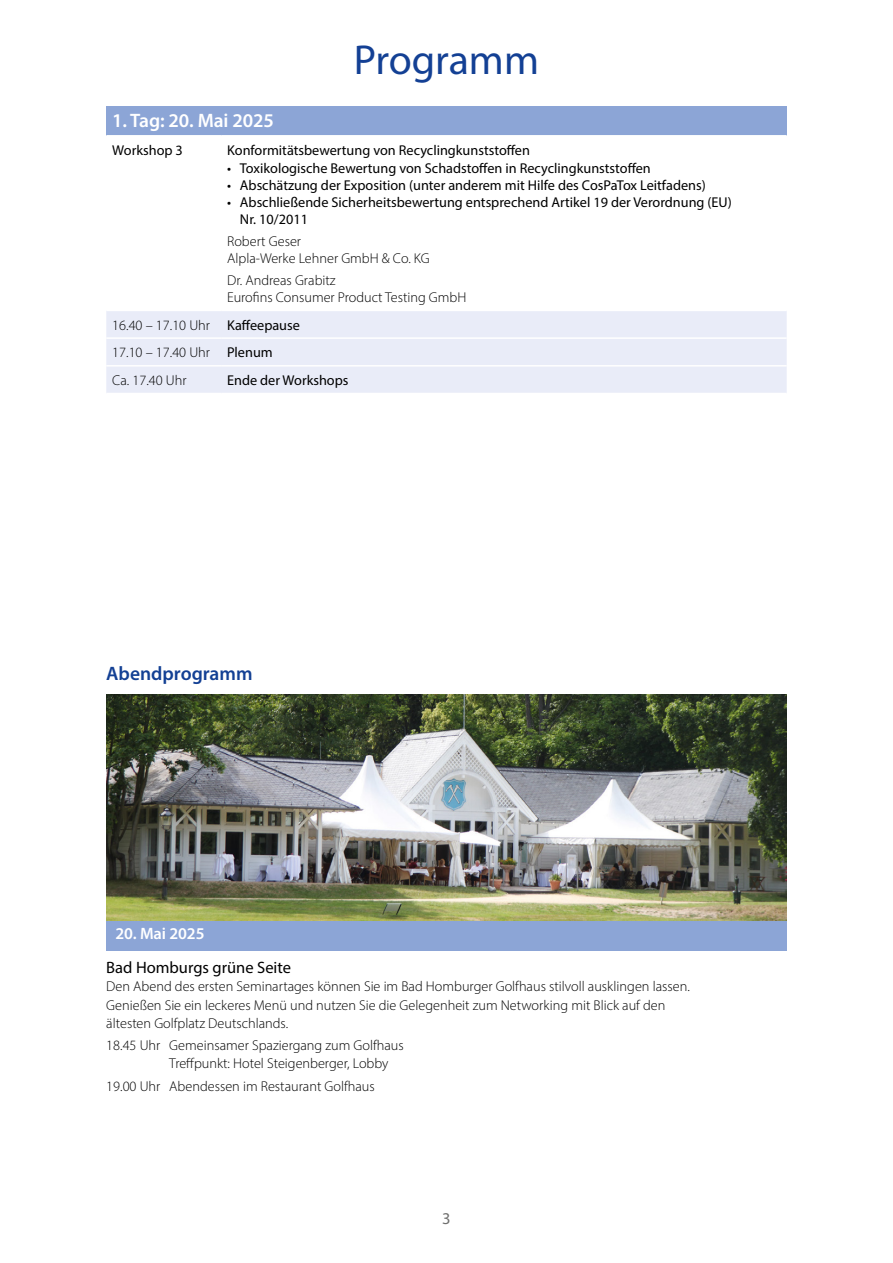
<style>
.page{position:relative;width:893px;height:1263px;background:#fff}
.page>*{position:absolute;margin:0;border:0;box-sizing:border-box;transform-origin:0 0}
.blau_fett{font:42px "Myriad Pro";letter-spacing:-.005em;color:#134094}
.tabelle_Fliesstext{font:600 19.5px "Myriad Pro";letter-spacing:-.005em;color:#fff}
.blau_fett-2{font:600 19.5px "Myriad Pro";color:#134094}
.Fließtext{font:16.5px "Myriad Pro";color:#000}
.Fließtext-2{font:600 16.5px "Myriad Pro";letter-spacing:-.005em;color:#fff}
.t1{font:16.5px "Myriad Pro";color:#6f6f6e}
.Fließtext-3{font:300 14.25px/18px "Myriad Pro";color:#000}
.tabelle_Fliesstext-2{font:14.25px/17.2px "Myriad Pro";color:#000}
.tabelle_name{font:300 14.25px/17.2px "Myriad Pro";color:#000}
.tabelle_Fliesstext-3{font:300 14.25px "Myriad Pro";color:#000}
</style>
<div class="page">
<div style="left:106px;top:106px;width:681px;height:30px;background:#8ca5d6"></div>
<div style="left:106px;top:311px;width:681px;height:82px;background:#e9ecf8"></div>
<hr style="left:106px;top:135px;width:115px;height:2px;background:#fff">
<hr style="left:221px;top:135px;width:566px;height:2px;background:#fff">
<hr style="left:106px;top:337px;width:115px;height:2px;background:#fff">
<hr style="left:221px;top:337px;width:566px;height:2px;background:#fff">
<hr style="left:106px;top:365px;width:115px;height:2px;background:#fff">
<hr style="left:221px;top:365px;width:566px;height:2px;background:#fff">
<img style="left:106px;top:694px;width:681px;height:227px">
<div style="left:106px;top:921px;width:681px;height:29px;background:#8ca5d6"></div>
<p class="blau_fett" style="left:354px;top:34px;width:187px">Programm</p>
<p class="tabelle_Fliesstext" style="left:112px;top:108px;width:163px">1. Tag: 20. Mai 2025</p>
<p class="tabelle_Fliesstext-2" style="left:112px;top:142px;width:72px">Workshop 3</p>
<p class="tabelle_Fliesstext-2" style="left:227px;top:142px;width:304px">Konformitätsbewertung von Recyclingkunststoffen</p>
<p class="tabelle_Fliesstext-2" style="left:227px;top:159px;width:425px">• Toxikologische Bewertung von Schadstoffen in Recyclingkunststoffen</p>
<p class="tabelle_Fliesstext-2" style="left:227px;top:176px;width:480px">• Abschätzung der Exposition (unter anderem mit Hilfe des CosPaTox Leitfadens)</p>
<p class="tabelle_Fliesstext-2" style="left:240px;top:193px;width:493px;text-indent:-13px">• Abschließende Sicherheitsbewertung entsprechend Artikel 19 der Verordnung (EU)<br>Nr. 10/2011</p>
<p class="tabelle_name" style="left:227px;top:232px;width:204px">Robert Geser<br>Alpla-Werke Lehner GmbH &amp; Co. KG</p>
<p class="tabelle_name" style="left:227px;top:271px;width:241px">Dr. Andreas Grabitz<br>Eurofins Consumer Product Testing GmbH</p>
<p class="tabelle_Fliesstext-3" style="left:112px;top:316px;width:99px">16.40 – 17.10 Uhr</p>
<p class="tabelle_Fliesstext-2" style="left:227px;top:316px;width:74px">Kaffeepause</p>
<p class="tabelle_Fliesstext-3" style="left:112px;top:344px;width:99px">17.10 – 17.40 Uhr</p>
<p class="tabelle_Fliesstext-2" style="left:227px;top:344px;width:47px">Plenum</p>
<p class="tabelle_Fliesstext-3" style="left:112px;top:372px;width:76px">Ca. 17.40 Uhr</p>
<p class="tabelle_Fliesstext-2" style="left:227px;top:371px;width:123px">Ende der Workshops</p>
<p class="blau_fett-2" style="left:106px;top:661px;width:148px">Abendprogramm</p>
<p class="Fließtext-2" style="left:115px;top:923px;width:91px">20. Mai 2025</p>
<p class="Fließtext" style="left:106px;top:958px;width:186px">Bad Homburgs grüne Seite</p>
<p class="Fließtext-3" style="left:106px;top:977px;width:585px">Den Abend des ersten Seminartages können Sie im Bad Homburger Golfhaus stilvoll ausklingen lassen.<br>Genießen Sie ein leckeres Menü und nutzen Sie die Gelegenheit zum Networking mit Blick auf den ältesten Golfplatz Deutschlands.</p>
<p class="Fließtext-3" style="left:106px;top:1036px;width:299px">18.45 Uhr Gemeinsamer Spaziergang zum Golfhaus</p>
<p class="Fließtext-3" style="left:169px;top:1054px;width:221px">Treffpunkt: Hotel Steigenberger, Lobby</p>
<p class="Fließtext-3" style="left:106px;top:1076px;width:270px">19.00 Uhr Abendessen im Restaurant Golfhaus</p>
<p class="t1" style="left:442px;top:1208px;width:10px">3</p>
</div>
